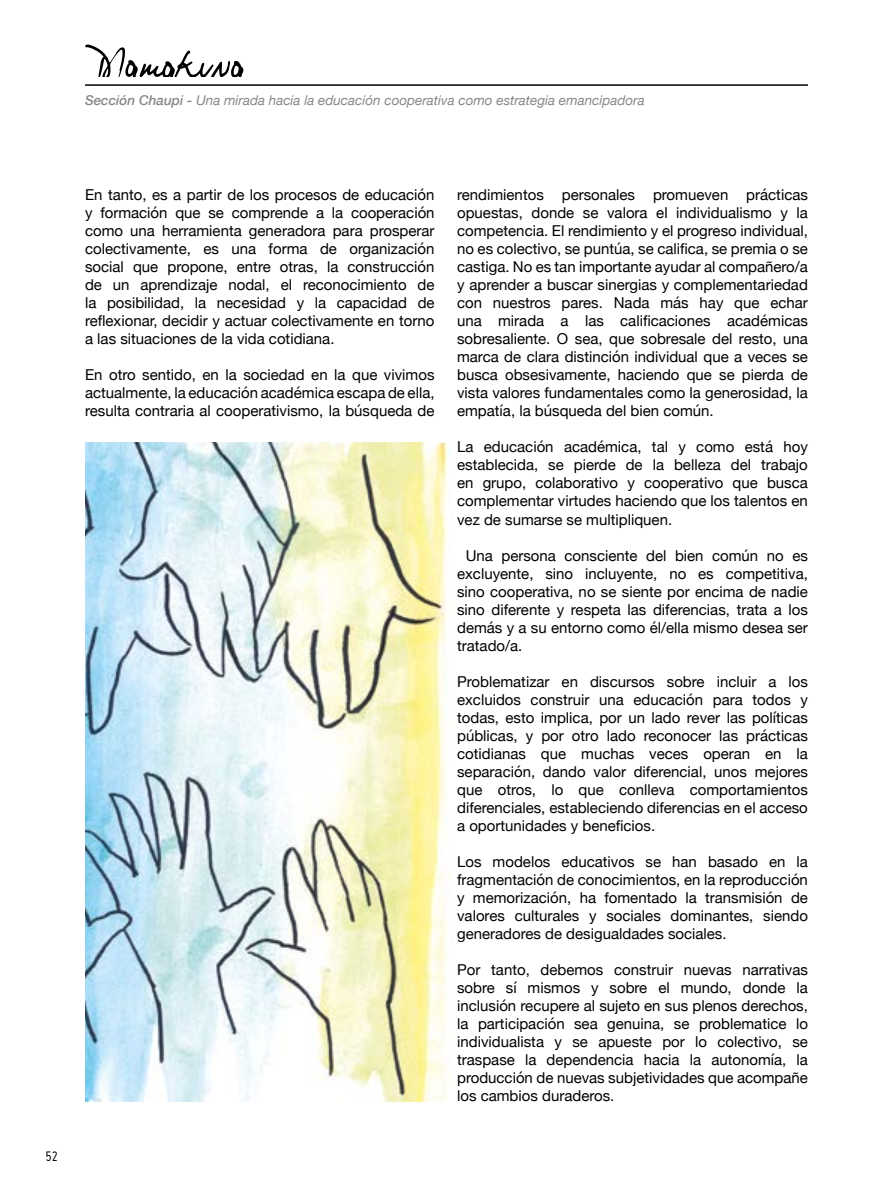
<style>
.page{position:relative;width:893px;height:1191px;background:#fff}
.page>*{position:absolute;margin:0;border:0;box-sizing:border-box;transform-origin:0 0}
.t1{font:15px/18px "Helvetica Neue";color:#000;text-align:justify}
.t2{font:15px "Miso";color:#000}
.t3{font:italic 13.5px "Helvetica Neue";color:#878787}
.s1{font-weight:500}
</style>
<div class="page">
<hr style="left:85px;top:84px;width:723px;height:2px;background:#000">
<svg style="left:85px;top:45px;width:159px;height:32px"></svg>
<img style="left:85px;top:442px;width:368px;height:659px">
<p class="t3" style="left:85px;top:90px;width:561px"><span class="s1">Sección Chaupi -</span> Una mirada hacia la educación cooperativa como estrategia emancipadora</p>
<p class="t2" style="left:46px;top:1148px;width:14px">52</p>
<p class="t1" style="left:85px;top:187px;width:351px">En tanto, es a partir de los procesos de educación y formación que se comprende a la cooperación como una herramienta generadora para prosperar colectivamente, es una forma de organización social que propone, entre otras, la construcción de un aprendizaje nodal, el reconocimiento de la posibilidad, la necesidad y la capacidad de reflexionar, decidir y actuar colectivamente en torno a las situaciones de la vida cotidiana.</p>
<p class="t1" style="left:85px;top:367px;width:351px">En otro sentido, en la sociedad en la que vivimos actualmente, la educación académica escapa de ella, resulta contraria al cooperativismo, la búsqueda de</p>
<p class="t1" style="left:457px;top:187px;width:352px">rendimientos personales promueven prácticas opuestas, donde se valora el individualismo y la competencia. El rendimiento y el progreso individual, no es colectivo, se puntúa, se califica, se premia o se castiga. No es tan importante ayudar al compañero/a y aprender a buscar sinergias y complementariedad con nuestros pares. Nada más hay que echar una mirada a las calificaciones académicas sobresaliente. O sea, que sobresale del resto, una marca de clara distinción individual que a veces se busca obsesivamente, haciendo que se pierda de vista valores fundamentales como la generosidad, la empatía, la búsqueda del bien común.</p>
<p class="t1" style="left:457px;top:439px;width:352px">La educación académica, tal y como está hoy establecida, se pierde de la belleza del trabajo en grupo, colaborativo y cooperativo que busca complementar virtudes haciendo que los talentos en vez de sumarse se multipliquen.</p>
<p class="t1" style="left:457px;top:547px;width:352px;text-indent:9px">Una persona consciente del bien común no es excluyente, sino incluyente, no es competitiva, sino cooperativa, no se siente por encima de nadie sino diferente y respeta las diferencias, trata a los demás y a su entorno como él/ella mismo desea ser tratado/a.</p>
<p class="t1" style="left:457px;top:673px;width:352px">Problematizar en discursos sobre incluir a los excluidos construir una educación para todos y todas, esto implica, por un lado rever las políticas públicas, y por otro lado reconocer las prácticas cotidianas que muchas veces operan en la separación, dando valor diferencial, unos mejores que otros, lo que conlleva comportamientos diferenciales, estableciendo diferencias en el acceso a oportunidades y beneficios.</p>
<p class="t1" style="left:457px;top:853px;width:352px">Los modelos educativos se han basado en la fragmentación de conocimientos, en la reproducción y memorización, ha fomentado la transmisión de valores culturales y sociales dominantes, siendo generadores de desigualdades sociales.</p>
<p class="t1" style="left:457px;top:961px;width:352px">Por tanto, debemos construir nuevas narrativas sobre sí mismos y sobre el mundo, donde la inclusión recupere al sujeto en sus plenos derechos, la participación sea genuina, se problematice lo individualista y se apueste por lo colectivo, se traspase la dependencia hacia la autonomía, la producción de nuevas subjetividades que acompañe los cambios duraderos.</p>
</div>
